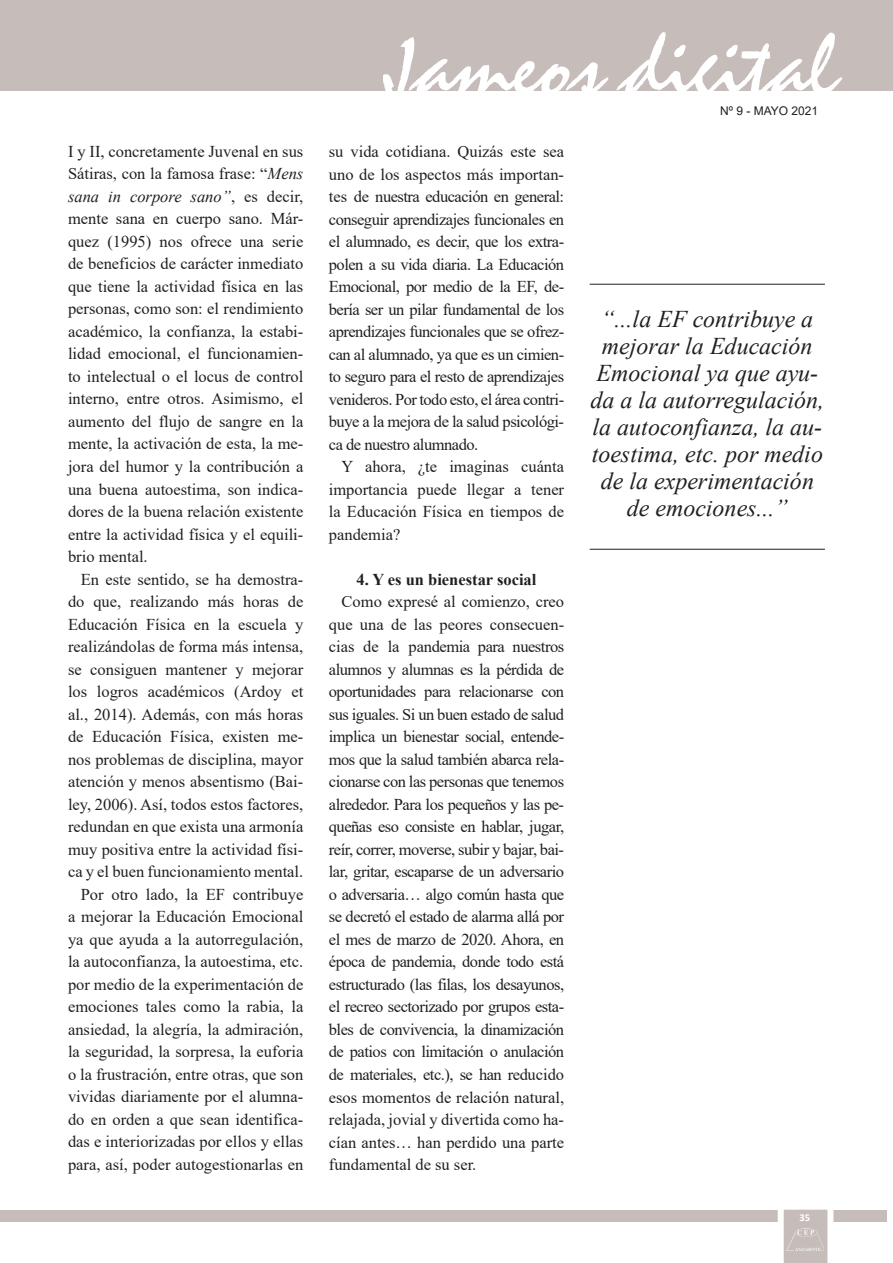
<style>
.page{position:relative;width:893px;height:1263px;background:#fff}
.page>*{position:absolute;margin:0;border:0;box-sizing:border-box;transform-origin:0 0}
.t1{font:90px "Staccato 222 BT";color:#fff}
.t2{font:italic 24px/27px "Times New Roman";color:#231f20;text-align:center}
.t3{font:16.5px/22.5px "Times New Roman";color:#231f20;text-align:justify}
.t4{font:700 16.5px "Times New Roman";color:#231f20}
.t5{font:12px "Arial";color:#231f20}
.t6{font:700 10.5px "Calibri";color:#fff}
.s1{font-style:italic}
</style>
<div class="page">
<div style="left:0;top:1209px;width:887px;height:12px;background:#c6bdba"></div>
<div style="left:0;top:0;width:893px;height:90px;background:#c6bdba"></div>
<svg style="left:778px;top:1209px;width:55px;height:54px"></svg>
<img style="left:786px;top:1229px;width:38px;height:21px">
<hr style="left:590px;top:284px;width:235px;height:1px;background:#231f20">
<hr style="left:590px;top:549px;width:235px;height:1px;background:#231f20">
<p class="t3" style="left:68px;top:140px;width:237px">I y II, concretamente Juvenal en sus Sátiras, con la famosa frase: “<span class="s1">Mens sana in corpore sano”</span>, es decir, mente sana en cuerpo sano. Már&shy;quez (1995) nos ofrece una serie de beneficios de carácter inmediato que tiene la actividad física en las personas, como son: el rendimiento acadé mico, la confianza, la estabi&shy;lidad emocional, el funcionamien&shy;to intelectual o el locus de control interno, entre otros. Asimismo, el aumento del flujo de sangre en la mente, la activación de esta, la me&shy;jora del humor y la contribución a una buena autoestima, son indica&shy;dores de la buena relación existente entre la actividad física y el equili&shy;brio mental.</p>
<p class="t3" style="left:68px;top:567px;width:237px;text-align:right">En este sentido, se ha demostra&shy;do que, realizando más horas de Educació n Fí sica en la escuela y realizándolas de forma má s intensa, se consiguen mantener y mejorar los logros acadé micos (Ardoy et al., 2014). Ademá s, con má s horas de Educació n Fí sica, existen me&shy;nos problemas de disciplina, mayor atenció n y menos absentismo (Bai&shy;ley, 2006). Así, todos estos factores, redundan en que exista una armonía muy positiva entre la actividad físi&shy;ca y el buen funcionamiento mental.<br>Por otro lado, la EF contribuye<br>a mejorar la Educación Emocional ya que ayuda a la autorregulación, la autoconfianza, la autoestima, etc. por medio de la experimentación de emociones tales como la rabia, la ansiedad, la alegría, la admiración, la seguridad, la sorpresa, la euforia o la frustración, entre otras, que son vividas diariamente por el alumna&shy;do en orden a que sean identifica&shy;das e interiorizadas por ellos y ellas para, así, poder autogestionarlas en</p>
<h1 class="t1" style="left:383px;top:16px;width:456px">Jameos digital</h1>
<p class="t5" style="left:720px;top:102px;width:100px">Nº 9 - MAYO 2021</p>
<p class="t3" style="left:329px;top:140px;width:237px">su vida cotidiana. Quizás este sea uno de los aspectos más importan&shy;tes de nuestra educación en general: conseguir aprendizajes funcionales en el alumnado, es decir, que los extra&shy;polen a su vida diaria. La Educación Emocional, por medio de la EF, de&shy;bería ser un pilar fundamental de los aprendizajes funcionales que se ofrez&shy;can al alumnado, ya que es un cimien&shy;to seguro para el resto de aprendizajes venideros. Por todo esto, el área contri&shy;buye a la mejora de la salud psicológi&shy;ca de nuestro alumnado.</p>
<p class="t3" style="left:329px;top:455px;width:237px;text-indent:13px">Y ahora, ¿te imaginas cuánta importancia puede llegar a tener la Educación Física en tiempos de pandemia?</p>
<p class="t4" style="left:356px;top:567px;width:181px">4. Y es un bienestar social</p>
<p class="t3" style="left:329px;top:590px;width:237px;text-indent:13px">Como expresé al comienzo, creo que una de las peores consecuen&shy;cias de la pandemia para nuestros alumnos y alumnas es la pérdida de oportunidades para relacionarse con sus iguales. Si un buen estado de salud implica un bienestar social, entende&shy;mos que la salud también abarca rela&shy;cionarse con las personas que tenemos alrededor. Para los pequeños y las pe&shy;queñas eso consiste en hablar, jugar, reír, correr, moverse, subir y bajar, bai&shy;lar, gritar, escaparse de un adversario o adversaria… algo común hasta que se decretó el estado de alarma allá por el mes de marzo de 2020. Ahora, en época de pandemia, donde todo está estructurado (las filas, los desayunos, el recreo sectorizado por grupos esta&shy;bles de convivencia, la dinamización de patios con limitación o anulación de materiales, etc.), se han reducido esos momentos de relación natural, relajada, jovial y divertida como ha&shy;cían antes… han perdido una parte fundamental de su ser.</p>
<h2 class="t2" style="left:590px;top:305px;width:235px">“...la EF contribuye a mejorar la Educación<br>Emocional ya que ayu&shy;da a la autorregulación, la autoconfianza, la au&shy;toestima, etc. por medio de la experimentación de emociones...”</h2>
<p class="t6" style="left:800px;top:1210px;width:12px">35</p>
</div>
